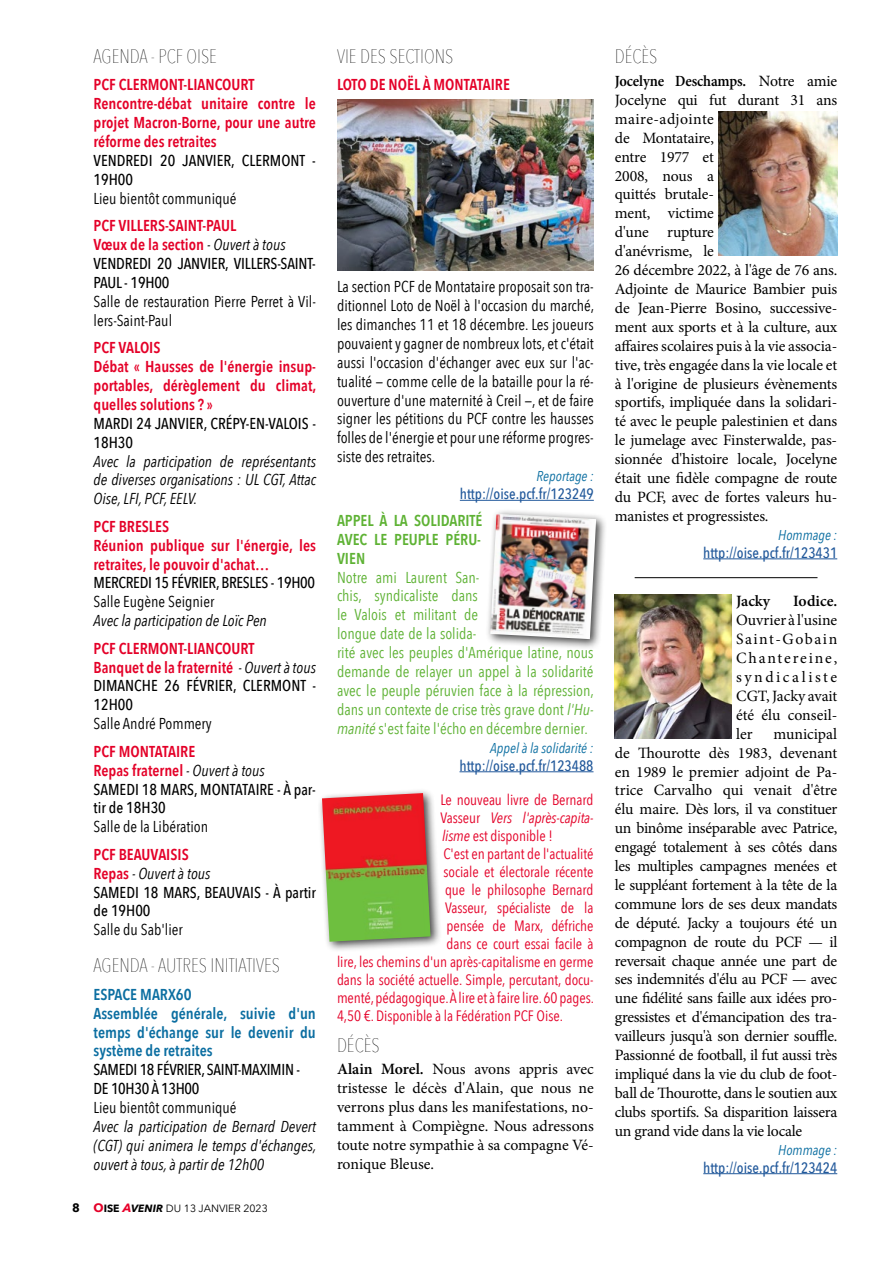
<style>
.page{position:relative;width:893px;height:1263px;background:#fff}
.page>*{position:absolute;margin:0;border:0;box-sizing:border-box;transform-origin:0 0}
.t1{font:200 19.5px "Avenir Next Condensed";color:#000}
.t2{font:15.75px/18.9px "Minion Pro";letter-spacing:-.01em;color:#000;text-align:justify}
.t3{font:15.75px/18.9px "Avenir Next Condensed";color:#000;text-align:justify}
.t4{font:500 15.75px/18.9px "Avenir Next Condensed";letter-spacing:-.01em;color:#000}
.t5{font:600 15.75px/18.9px "Avenir Next Condensed";color:#e40028}
.t6{font:15.75px/18.9px "Avenir Next Condensed";color:#5eb234}
.t7{font:italic 15.75px/18.9px "Avenir Next Condensed";color:#000;text-align:justify}
.t8{font:600 15.75px/18.9px "Avenir Next Condensed";color:#0b6ea1}
.t9{font:600 15.75px/18.9px "Avenir Next Condensed";color:#5eb234;text-align:justify}
.t10{font:600 15.75px "Minion Pro";color:#000}
.t11{font:15px "Avenir Next Condensed";letter-spacing:-.005em;color:#e40028}
.t12{font:500 15px "Avenir Next Condensed";color:#22599b}
.t13{font:italic 15px "Avenir Next Condensed";letter-spacing:-.005em;color:#e40028}
.t14{font:italic 14.25px "Avenir Next Condensed";color:#0b6ea1}
.t15{font:10.5px "Avenir Next";color:#000}
.s1{font-weight:600;color:#e40028}
.s2{font-weight:400;font-style:italic}
.s3{font-weight:400;font-style:italic;color:#000}
.s4{font-weight:500;color:#000}
.s5{font-weight:700;font-size:12px}
.s6{font-weight:700;font-size:12px;color:#e40028}
.s7{font-weight:700}
.s8{font-weight:700;font-style:italic;font-size:12px;color:#e8002a}
.s9{font-weight:700;font-style:italic}
.s10{font-style:italic}
.s11{font-style:normal}
.s12{font-weight:600}
.s13{font-weight:600;font-stretch:condensed}
</style>
<div class="page">
<hr style="left:460px;top:500px;width:134px;height:1px;background:#22599b">
<hr style="left:635px;top:577px;width:182px;height:1px;background:#000">
<hr style="left:703px;top:558px;width:134px;height:1px;background:#22599b">
<hr style="left:703px;top:1173px;width:134px;height:1px;background:#22599b">
<img style="left:337px;top:99px;width:257px;height:171px">
<hr style="left:459px;top:771px;width:134px;height:1px;background:#22599b">
<img style="left:615px;top:594px;width:117px;height:144px">
<img style="left:718px;top:112px;width:119px;height:143px">
<div style="left:317px;top:788px;width:125px;height:165px;background:#000;opacity:.75"></div>
<img style="left:322px;top:793px;width:109px;height:149px">
<div style="left:485px;top:509px;width:122px;height:141px;background:#000;opacity:.75"></div>
<img style="left:490px;top:514px;width:106px;height:125px">
<p class="t1" style="left:94px;top:45px;width:125px">AGENDA - PCF OISE</p>
<p class="t1" style="left:615px;top:45px;width:44px">DÉCÈS</p>
<p class="t1" style="left:337px;top:45px;width:118px">VIE DES SECTIONS</p>
<p class="t5" style="left:94px;top:75px;width:224px">PCF CLERMONT-LIANCOURT<br>Rencontre-débat unitaire contre le projet Macron-Borne, pour une autre réforme des retraites</p>
<p class="t4" style="left:94px;top:151px;width:224px">VENDREDI 20 JANVIER, CLERMONT -<br>19H00</p>
<p class="t3" style="left:94px;top:188px;width:145px">Lieu bientôt communiqué</p>
<p class="t4" style="left:94px;top:216px;width:224px"><span class="s1">PCF VILLERS-SAINT-PAUL<br>Vœux de la section</span> <span class="s2">- Ouvert à tous<br></span>VENDREDI 20 JANVIER, VILLERS-SAINT-<br>PAUL - 19H00</p>
<p class="t3" style="left:94px;top:291px;width:224px">Salle de restauration Pierre Perret à Vil&shy;lers-Saint-Paul</p>
<p class="t5" style="left:94px;top:338px;width:224px">PCF VALOIS<br>Débat « Hausses de l'énergie insup&shy;portables, dérèglement du climat, quelles solutions ? »</p>
<p class="t4" style="left:94px;top:414px;width:224px">MARDI 24 JANVIER, CRÉPY-EN-VALOIS -<br>18H30</p>
<p class="t7" style="left:94px;top:452px;width:224px">Avec la participation de représentants de diverses organisations : UL CGT, Attac Oise, LFI, PCF, EELV.</p>
<p class="t5" style="left:94px;top:516px;width:224px">PCF BRESLES<br>Réunion publique sur l'énergie, les retraites, le pouvoir d'achat…</p>
<p class="t4" style="left:94px;top:573px;width:223px">MERCREDI 15 FÉVRIER, BRESLES - 19H00</p>
<p class="t3" style="left:94px;top:592px;width:122px">Salle Eugène Seignier</p>
<p class="t7" style="left:94px;top:611px;width:175px">Avec la participation de Loïc Pen</p>
<p class="t5" style="left:94px;top:638px;width:224px">PCF CLERMONT-LIANCOURT<br>Banquet de la fraternité <span class="s3">- Ouvert à tous<br></span><span class="s4">DIMANCHE 26 FÉVRIER, CLERMONT -<br>12H00</span></p>
<p class="t3" style="left:94px;top:713px;width:120px">Salle André Pommery</p>
<p class="t4" style="left:94px;top:742px;width:224px"><span class="s1">PCF MONTATAIRE<br>Repas fraternel</span> <span class="s2">- Ouvert à tous<br></span>SAMEDI 18 MARS, MONTATAIRE - À par&shy;tir de 18H30</p>
<p class="t3" style="left:94px;top:816px;width:116px">Salle de la Libération</p>
<p class="t4" style="left:94px;top:845px;width:224px"><span class="s1">PCF BEAUVAISIS<br>Repas</span> <span class="s2">- Ouvert à tous<br></span>SAMEDI 18 MARS, BEAUVAIS - À partir de 19H00</p>
<p class="t3" style="left:94px;top:920px;width:91px">Salle du Sab'lier</p>
<p class="t1" style="left:94px;top:954px;width:188px">AGENDA - AUTRES INITIATIVES</p>
<p class="t8" style="left:94px;top:984px;width:224px">ESPACE MARX60<br>Assemblée générale, suivie d'un temps d'échange sur le devenir du système de retraites</p>
<p class="t4" style="left:94px;top:1060px;width:208px">SAMEDI 18 FÉVRIER, SAINT-MAXIMIN -<br>DE 10H30 À 13H00</p>
<p class="t3" style="left:94px;top:1097px;width:145px">Lieu bientôt communiqué</p>
<p class="t7" style="left:94px;top:1117px;width:224px">Avec la participation de Bernard Devert (CGT) qui animera le temps d'échanges, ouvert à tous, à partir de 12h00</p>
<p class="t15" style="left:72px;top:1200px;width:197px"><span class="s5">8</span> <span class="s6">O</span><span class="s7">ISE</span> <span class="s8">A</span><span class="s9">VENIR</span> DU 13 JANVIER 2023</p>
<p class="t5" style="left:337px;top:75px;width:174px">LOTO DE NOËL À MONTATAIRE</p>
<p class="t3" style="left:337px;top:276px;width:259px">La section PCF de Montataire proposait son tra&shy;ditionnel Loto de Noël à l'occasion du marché, les dimanches 11 et 18 décembre. Les joueurs pouvaient y gagner de nombreux lots, et c'était aussi l'occasion d'échanger avec eux sur l'ac&shy;tualité — comme celle de la bataille pour la ré&shy;ouverture d'une maternité à Creil —, et de faire signer les pétitions du PCF contre les hausses folles de l'énergie et pour une réforme progres&shy;siste des retraites.</p>
<p class="t14" style="left:537px;top:468px;width:59px">Reportage :</p>
<p class="t12" style="left:460px;top:485px;width:135px">http://oise.pcf.fr/123249</p>
<p class="t9" style="left:337px;top:510px;width:147px">APPEL À LA SOLIDARITÉ AVEC LE PEUPLE PÉRU-VIEN</p>
<p class="t6" style="left:337px;top:567px;width:258px">Notre ami Laurent San-<br>chis, syndicaliste dans<br>le Valois et militant de<br>longue date de la solida-<br>rité avec les peuples d'Amérique latine, nous demande de relayer un appel à la solidarité avec le peuple péruvien face à la répression, dans un contexte de crise très grave dont <span class="s10">l'Hu&shy;manité</span> s'est faite l'écho en décembre dernier.</p>
<p class="t14" style="left:490px;top:739px;width:105px">Appel à la solidarité :</p>
<p class="t12" style="left:459px;top:756px;width:135px">http://oise.pcf.fr/123488</p>
<p class="t11" style="left:440px;top:787px;width:155px">Le nouveau livre de Bernard</p>
<p class="t13" style="left:440px;top:809px;width:154px"><span class="s11">Vasseur</span> Vers l'après-capita-</p>
<p class="t11" style="left:442px;top:823px;width:112px"><span class="s10">lisme</span> est disponible !</p>
<p class="t11" style="left:443px;top:841px;width:152px">C'est en partant de l'actualité</p>
<p class="t11" style="left:443px;top:859px;width:151px">sociale et électorale récente</p>
<p class="t11" style="left:445px;top:877px;width:150px">que le philosophe Bernard</p>
<p class="t11" style="left:445px;top:895px;width:150px">Vasseur, spécialiste de la</p>
<p class="t11" style="left:446px;top:913px;width:149px">pensée de Marx, défriche</p>
<p class="t11" style="left:446px;top:931px;width:148px">dans ce court essai facile à</p>
<p class="t11" style="left:337px;top:949px;width:258px">lire, les chemins d'un après-capitalisme en germe</p>
<p class="t11" style="left:337px;top:967px;width:258px">dans la société actuelle. Simple, percutant, docu-</p>
<p class="t11" style="left:337px;top:985px;width:258px">menté, pédagogique. À lire et à faire lire. 60 pages.</p>
<p class="t11" style="left:337px;top:1003px;width:228px">4,50 €. Disponible à la Fédération PCF Oise.</p>
<p class="t2" style="left:337px;top:1060px;width:258px"><span class="s12">Alain Morel.</span> Nous avons appris avec tristesse le décès d'Alain, que nous ne verrons plus dans les manifestations, no&shy;tamment à Compiègne. Nous adressons toute notre sympathie à sa compagne Vé&shy;ronique Bleuse.</p>
<p class="t1" style="left:337px;top:1034px;width:44px">DÉCÈS</p>
<p class="t2" style="left:615px;top:72px;width:224px;text-align:left"><span class="s13">Jocelyne Deschamps.</span> Notre amie<br>Jocelyne qui fut durant 31 ans maire-adjointe<br>de Montataire,<br>entre 1977 et<br>2008, nous a<br>quittés brutale-<br>ment, victime<br>d'une rupture<br>d'anévrisme, le<br>26 décembre 2022, à l'âge de 76 ans.<br>Adjointe de Maurice Bambier puis de Jean-Pierre Bosino, successive&shy;ment aux sports et à la culture, aux affaires scolaires puis à la vie associa&shy;tive, très engagée dans la vie locale et à l'origine de plusieurs évènements sportifs, impliquée dans la solidari&shy;té avec le peuple palestinien et dans le jumelage avec Finsterwalde, pas&shy;sionnée d'histoire locale, Jocelyne était une fidèle compagne de route du PCF, avec de fortes valeurs hu&shy;manistes et progressistes.</p>
<p class="t14" style="left:778px;top:526px;width:60px">Hommage :</p>
<p class="t12" style="left:703px;top:543px;width:135px">http://oise.pcf.fr/123431</p>
<p class="t10" style="left:736px;top:590px;width:36px">Jacky</p>
<p class="t10" style="left:793px;top:590px;width:46px">Iodice.</p>
<p class="t2" style="left:736px;top:611px;width:103px">Ouvrier à l'usine Saint-Gobain Chantereine, syndicaliste CGT, Jacky avait été élu conseil&shy;ler</p>
<p class="t2" style="left:615px;top:724px;width:224px;text-indent:159px">municipal de Thourotte dès 1983, devenant en 1989 le premier adjoint de Pa&shy;trice Carvalho qui venait d'être élu maire. Dès lors, il va constituer un binôme inséparable avec Patrice, engagé totalement à ses côtés dans les multiples campagnes menées et le suppléant fortement à la tête de la commune lors de ses deux mandats de député. Jacky a toujours été un compagnon de route du PCF — il reversait chaque année une part de ses indemnités d'élu au PCF — avec une fidélité sans faille aux idées pro&shy;gressistes et d'émancipation des tra&shy;vailleurs jusqu'à son dernier souffle.<br>Passionné de football, il fut aussi très impliqué dans la vie du club de foot&shy;ball de Thourotte, dans le soutien aux clubs sportifs. Sa disparition laissera un grand vide dans la vie locale</p>
<p class="t14" style="left:778px;top:1141px;width:60px">Hommage :</p>
<p class="t12" style="left:703px;top:1158px;width:135px">http://oise.pcf.fr/123424</p>
</div>
